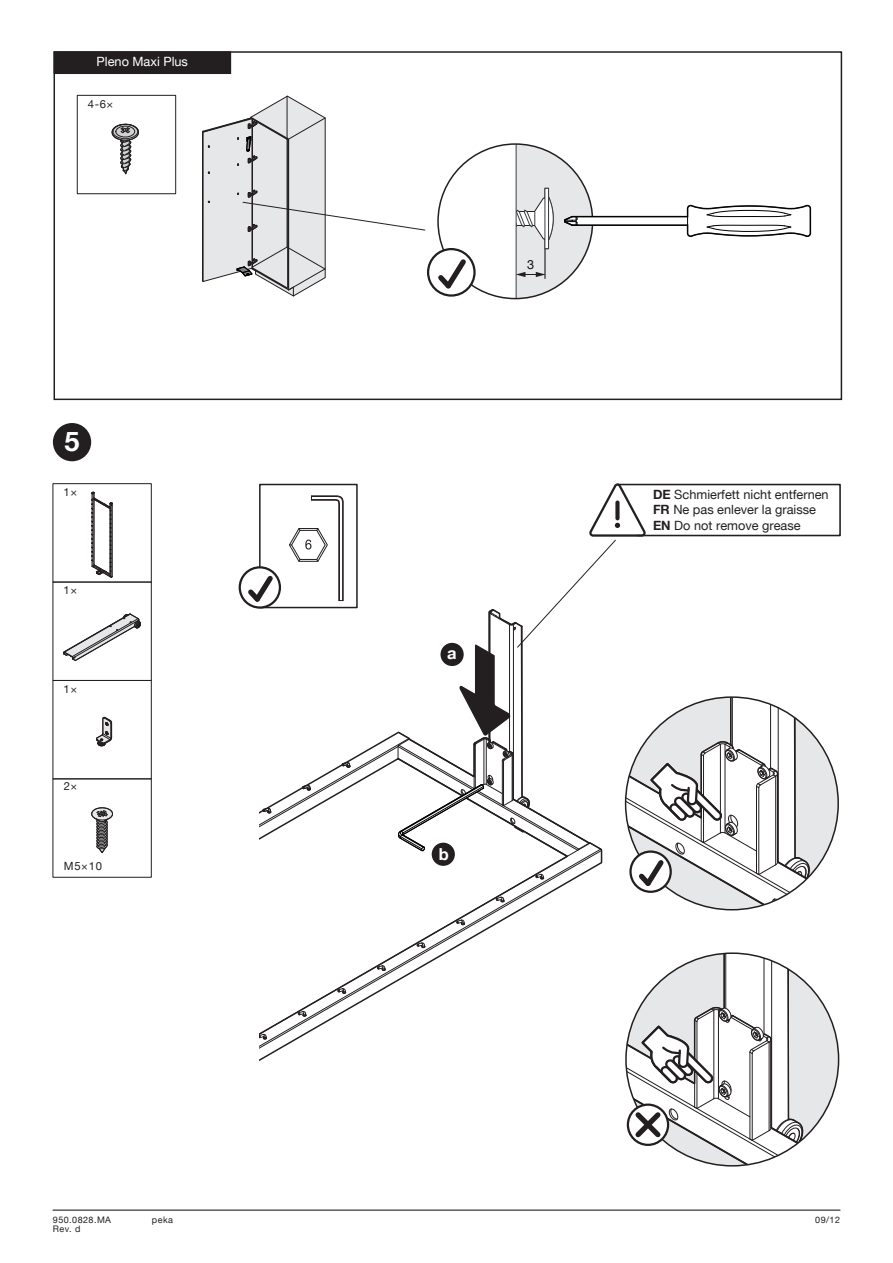
<style>
.page{position:relative;width:893px;height:1263px;background:#fff}
.page>*{position:absolute;margin:0;border:0;box-sizing:border-box;transform-origin:0 0}
.t1{font:700 27px "Helvetica Neue LT";color:#fff}
.t2{font:700 16.5px "Helvetica Neue LT";color:#fff}
.t3{font:12.75px/15.3px "Helvetica Neue LT";color:#231f20}
.t4{font:12.75px "Helvetica Neue LT";color:#fff}
.t5{font:12.75px "Helvetica Neue LT";color:#111416}
.t6{font:11.25px "Helvetica Neue LT";color:#231f20}
.t7{font:9px "Helvetica Neue LT";letter-spacing:.05em;color:#231f20}
.s1{font-weight:700}
</style>
<div class="page">
<hr style="left:53px;top:1210px;width:787px;height:1px;background:#231f20">
<svg style="left:63px;top:613px;width:78px;height:49px"></svg>
<div style="left:53px;top:423px;width:38px;height:38px;background:#231f20;border-radius:50%"></div>
<svg style="left:91px;top:492px;width:22px;height:86px"></svg>
<div style="left:53px;top:680px;width:98px;height:99px;border:1px solid #231f20"></div>
<svg style="left:96px;top:716px;width:17px;height:31px"></svg>
<svg style="left:626px;top:953px;width:213px;height:213px"></svg>
<svg style="left:410px;top:910px;width:111px;height:64px"></svg>
<svg style="left:260px;top:738px;width:150px;height:323px"></svg>
<svg style="left:456px;top:920px;width:9px;height:5px"></svg>
<svg style="left:417px;top:942px;width:9px;height:6px"></svg>
<svg style="left:377px;top:965px;width:9px;height:6px"></svg>
<svg style="left:338px;top:988px;width:8px;height:6px"></svg>
<svg style="left:298px;top:1011px;width:9px;height:6px"></svg>
<svg style="left:260px;top:1034px;width:7px;height:5px"></svg>
<svg style="left:342px;top:762px;width:9px;height:6px"></svg>
<svg style="left:302px;top:785px;width:9px;height:5px"></svg>
<svg style="left:263px;top:808px;width:8px;height:5px"></svg>
<svg style="left:289px;top:495px;width:55px;height:106px"></svg>
<div style="left:259px;top:484px;width:99px;height:124px;border:2px solid #231f20"></div>
<svg style="left:240px;top:567px;width:40px;height:40px"></svg>
<div style="left:239px;top:566px;width:42px;height:43px;border:2px solid #231f20;border-radius:50%"></div>
<svg style="left:243px;top:571px;width:34px;height:36px"></svg>
<svg style="left:91px;top:807px;width:22px;height:47px"></svg>
<svg style="left:202px;top:96px;width:224px;height:200px"></svg>
<div style="left:438px;top:144px;width:155px;height:155px;background:#e6e7e9;border-radius:50%"></div>
<svg style="left:428px;top:249px;width:46px;height:46px"></svg>
<svg style="left:433px;top:144px;width:121px;height:155px"></svg>
<div style="left:54px;top:51px;width:788px;height:349px;border:2px solid #231f20"></div>
<div style="left:54px;top:51px;width:177px;height:23px;background:#231f20;border:2px solid #231f20"></div>
<div style="left:77px;top:95px;width:99px;height:99px;border:1px solid #231f20"></div>
<svg style="left:111px;top:123px;width:28px;height:52px"></svg>
<svg style="left:564px;top:204px;width:248px;height:34px"></svg>
<svg style="left:398px;top:483px;width:443px;height:427px"></svg>
<p class="t4" style="left:97px;top:53px;width:93px">Pleno Maxi Plus</p>
<p class="t6" style="left:88px;top:97px;width:27px">4-6×</p>
<h1 class="t1" style="left:65px;top:425px;width:17px">5</h1>
<p class="t6" style="left:64px;top:485px;width:15px">1×</p>
<p class="t6" style="left:64px;top:584px;width:15px">1×</p>
<p class="t6" style="left:64px;top:682px;width:15px">1×</p>
<p class="t6" style="left:64px;top:780px;width:15px">2×</p>
<p class="t6" style="left:64px;top:859px;width:40px">M5×10</p>
<p class="t5" style="left:527px;top:257px;width:9px">3</p>
<p class="t2" style="left:447px;top:643px;width:11px">a</p>
<p class="t2" style="left:439px;top:844px;width:12px">b</p>
<p class="t3" style="left:653px;top:487px;width:177px"><span class="s1">DE</span> Schmierfett nicht entfernen<br><span class="s1">FR</span> Ne pas enlever la graisse<br><span class="s1">EN</span> Do not remove grease</p>
<p class="t7" style="left:53px;top:1214px;width:60px">950.0828.MA</p>
<p class="t7" style="left:152px;top:1214px;width:23px">peka</p>
<p class="t7" style="left:815px;top:1214px;width:26px">09/12</p>
<p class="t7" style="left:53px;top:1223px;width:29px">Rev. d</p>
</div>
